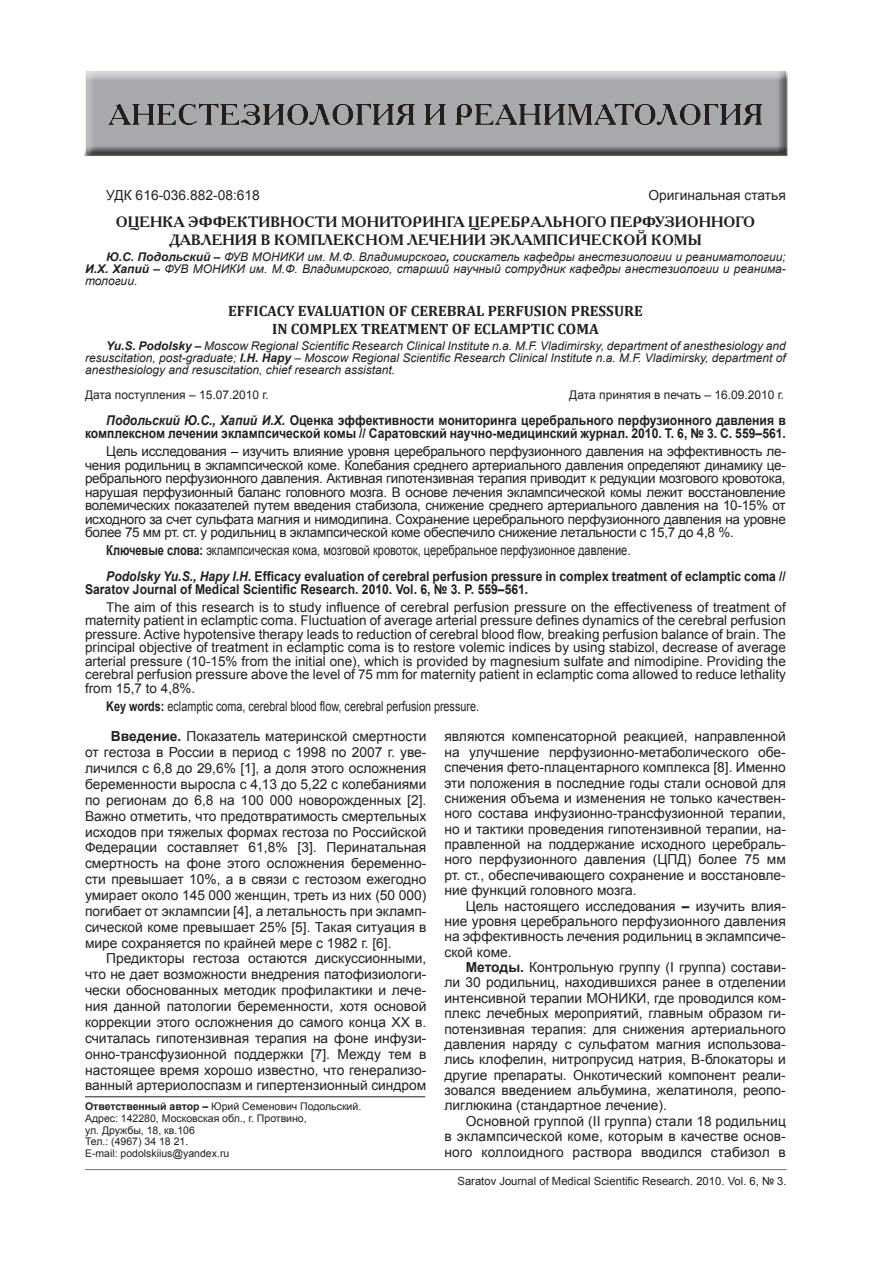
<style>
.page{position:relative;width:893px;height:1263px;background:#fff}
.page>*{position:absolute;margin:0;border:0;box-sizing:border-box;transform-origin:0 0}
.t1{font:700 15px/18px "Academy C";color:#231f20}
.t2{font:700 15px/18px "Cambria";color:#231f20;text-align:center}
.t3{font:13.8px/15.3px "Arial";color:#231f20;text-align:justify}
.t4{font:13.8px "Arial";color:#231f20;scale:.8 1}
.t5{font:13.5px/13.5px "Arial";color:#231f20;text-align:justify}
.t6{font:700 13.5px/13.5px "Arial";color:#231f20;text-align:right;scale:.9 1}
.t7{font:13.5px "Arial";color:#231f20;scale:.8 1}
.t8{font:italic 12px/12px "Arial";color:#231f20;text-align:justify}
.t9{font:12px "Arial";color:#231f20}
.t10{font:11.25px "Arial";color:#231f20}
.t11{font:10.5px/11.6px "Arial";color:#231f20}
.s1{font-weight:700}
.s2{font-style:italic}
</style>
<div class="page">
<hr style="left:85px;top:1169px;width:702px;height:1px;background:#808285">
<div style="left:84px;top:69px;width:714px;height:87px;background:#231f20;opacity:.75"></div>
<hr style="left:85px;top:1096px;width:340px;height:1px;background:#231f20">
<p class="t3" style="left:106px;top:188px;width:155px">УДК 616-036.882-08:618</p>
<p class="t3" style="left:648px;top:188px;width:139px">Оригинальная статья</p>
<p class="t1" style="left:116px;top:212px;width:538px">Оценка эффективности мониторинга церебрального перфуз</p>
<p class="t1" style="left:169px;top:212px;width:587px;text-indent:506px">ионного давления в комплексном лечении эклампсической комы</p>
<p class="t8" style="left:85px;top:251px;width:702px;text-indent:21px"><span class="s1">Ю.С. Подольский –</span> ФУВ МОНИКИ им. М.Ф. Владимирского<span class="s1">,</span> соискатель кафедры анестезиологии и реаниматологии; <span class="s1">И.Х. Хапий –</span> ФУВ МОНИКИ им. М.Ф. Владимирского, старший научный сотрудник кафедры анестезиологии и реанима&shy;тологии.</p>
<p class="t2" style="left:228px;top:301px;width:415px">EFFICACY EVALUATION OF CEREBRAL PERFUSION PRESSURE<br>IN COMPLEX TREATMENT OF ECLAMPTIC COMA</p>
<p class="t8" style="left:85px;top:340px;width:702px;text-indent:21px"><span class="s1">Yu.S. Podolsky –</span> Moscow Regional Scientific Research Clinical Institute n.a. M.F. Vladimirsky, department of anesthesiology and resuscitation, post-graduate; <span class="s1">I.H. Hapy</span> – Moscow Regional Scientific Research Clinical Institute n.a. M.F. Vladimirsky, department of anesthesiology and resuscitation, chief research assistant.</p>
<p class="t9" style="left:85px;top:386px;width:185px">Дата поступления – 15.07.2010 г.</p>
<p class="t9" style="left:569px;top:386px;width:216px">Дата принятия в печать – 16.09.2010 г.</p>
<p class="t6" style="left:85px;top:414px;width:780px"><span class="s2">Подольский Ю.С., Хапий И.Х.</span> Оценка эффективности мониторинга церебрального перфузионного давления в комплексном лечении эклампсической комы // Саратовский научно-медицинский журнал. 2010. Т. 6, № 3. С. 559–561.</p>
<p class="t5" style="left:85px;top:445px;width:702px;text-indent:21px">Цель исследования – изучить влияние уровня церебрального перфузионного давления на эффективность ле&shy;чения родильниц в эклампсической коме. Колебания среднего артериального давления определяют динамику це&shy;ребрального перфузионного давления. Активная гипотензивная терапия приводит к редукции мозгового кровотока, нарушая перфузионный баланс головного мозга. В основе лечения эклампсической комы лежит восстановление волемических показателей путем введения стабизола, снижение среднего артериального давления на 10-15% от исходного за счет сульфата магния и нимодипина. Сохранение церебрального перфузионного давления на уровне более 75 мм рт. ст. у родильниц в эклампсической коме обеспечило снижение летальности с 15,7 до 4,8 %.</p>
<p class="t4" style="left:106px;top:541px;width:657px"><span class="s1">Ключевые слова:</span> эклампсическая кома, мозговой кровоток, церебральное перфузионное давление.</p>
<p class="t6" style="left:85px;top:569px;width:780px;text-align:left;text-indent:21px"><span class="s2">Podolsky Yu.S., Hapy I.H.</span> Efficacy evaluation of cerebral perfusion pressure in complex treatment of eclamptic coma //<br>Saratov Journal of Medical Scientific Research. 2010. Vol. 6, № 3. P. 559–561.</p>
<p class="t5" style="left:85px;top:600px;width:703px;text-indent:21px">The aim of this research is to study influence of cerebral perfusion pressure on the effectiveness of treatment of maternity patient in eclamptic coma. Fluctuation of average arterial pressure defines dynamics of the cerebral perfusion pressure. Active hypotensive therapy leads to reduction of cerebral blood flow, breaking perfusion balance of brain. The principal objective of treatment in eclamptic coma is to restore volemic indices by using stabizol, decrease of average arterial pressure (10-15% from the initial one), which is provided by magnesium sulfate and nimodipine. Providing the cerebral perfusion pressure above the level of 75 mm for maternity patient in eclamptic coma allowed to reduce lethality from 15,7 to 4,8%.</p>
<p class="t7" style="left:106px;top:697px;width:467px"><span class="s1">Key words:</span> eclamptic coma, cerebral blood flow, cerebral perfusion pressure.</p>
<p class="t3" style="left:85px;top:729px;width:343px;line-height:15.9px;text-indent:21px"><sup>1</sup><span class="s1">Введение.</span> Показатель материнской смертности от гестоза в России в период с 1998 по 2007 г. уве&shy;личился с 6,8 до 29,6% [1], а доля этого осложнения беременности выросла с 4,13 до 5,22 с колебаниями по регионам до 6,8 на 100 000 новорожденных [2].<br>Важно отметить, что предотвратимость смертельных исходов при тяжелых формах гестоза по Российской Федерации составляет 61,8% [3]. Перинатальная смертность на фоне этого осложнения беременно&shy;сти превышает 10%, а в связи с гестозом ежегодно умирает около 145 000 женщин, треть из них (50 000) погибает от эклампсии [4], а летальность при экламп&shy;сической коме превышает 25% [5]. Такая ситуация в мире сохраняется по крайней мере с 1982 г. [6].</p>
<p class="t3" style="left:85px;top:951px;width:343px;line-height:15.9px;text-indent:21px">Предикторы гестоза остаются дискуссионными, что не дает возможности внедрения патофизиологи&shy;чески обоснованных методик профилактики и лече&shy;ния данной патологии беременности, хотя основой коррекции этого осложнения до самого конца XX в. считалась гипотензивная терапия на фоне инфузи&shy;онно-трансфузионной поддержки [7]. Между тем в настоящее время хорошо известно, что генерализо&shy;ванный артериолоспазм и гипертензионный синдром</p>
<p class="t11" style="left:85px;top:1101px;width:278px"><span class="s1">Ответственный автор –</span> Юрий Семенович Подольский.<br>Адрес: 142280, Московская обл., г. Протвино,<br>ул. Дружбы, 18, кв.106<br>Тел.: (4967) 34 18 21.<br>E-mail: podolskiius@yandex.ru</p>
<p class="t3" style="left:444px;top:729px;width:343px">являются компенсаторной реакцией, направленной на улучшение перфузионно-метаболического обе&shy;спечения фето-плацентарного комплекса [8]. Именно эти положения в последние годы стали основой для снижения объема и изменения не только качествен&shy;ного состава инфузионно-трансфузионной терапии, но и тактики проведения гипотензивной терапии, на&shy;правленной на поддержание исходного церебраль&shy;ного перфузионного давления (ЦПД) более 75 мм рт. ст., обеспечивающего сохранение и восстановле&shy;ние функций головного мозга.</p>
<p class="t3" style="left:444px;top:898px;width:343px;text-indent:21px">Цель настоящего исследования <span class="s1">–</span> изучить влия&shy;ние уровня церебрального перфузионного давления на эффективность лечения родильниц в эклампсиче&shy;ской коме.</p>
<p class="t3" style="left:444px;top:960px;width:343px;text-indent:21px"><span class="s1">Методы.</span> Контрольную группу (I группа) состави&shy;ли 30 родильниц, находившихся ранее в отделении интенсивной терапии МОНИКИ, где проводился ком&shy;плекс лечебных мероприятий, главным образом ги&shy;потензивная терапия: для снижения артериального давления наряду с сульфатом магния использова&shy;лись клофелин, нитропрусид натрия, B-блокаторы и другие препараты. Онкотический компонент реали&shy;зовался введением альбумина, желатиноля, реопо&shy;лиглюкина (стандартное лечение).</p>
<p class="t3" style="left:444px;top:1113px;width:343px;text-indent:21px">Основной группой (II группа) стали 18 родильниц в эклампсической коме, которым в качестве основ&shy;ного коллоидного раствора вводился стабизол в</p>
<p class="t10" style="left:458px;top:1174px;width:331px">Saratov Journal of Medical Scientific Research. 2010. Vol. 6, № 3.</p>
</div>
